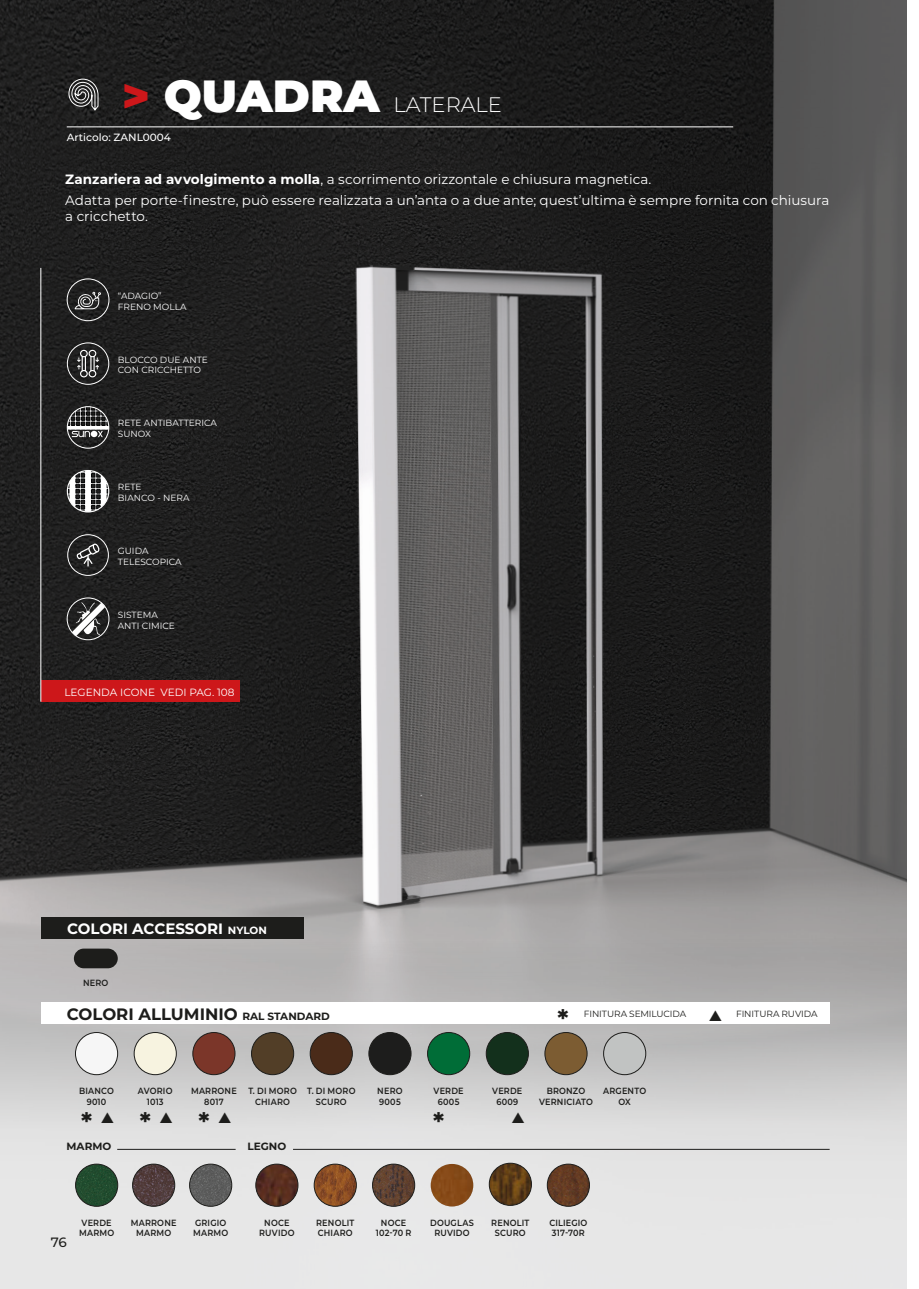
<style>
.page{position:relative;width:919px;height:1289px;background:#fff}
.page>*{position:absolute;margin:0;border:0;box-sizing:border-box;transform-origin:0 0}
.t1{font:700 25.5px "Montserrat";color:#1d1d1b}
.t2{font:300 21px "Montserrat";color:#fff}
.t3{font:700 16.5px "Montserrat";color:#1d1d1b}
.t4{font:700 15px "Montserrat";color:#fff}
.t5{font:13.5px/20.4px "Montserrat";color:#fff}
.t6{font:500 13.5px "Montserrat";color:#1d1d1b}
.t7{font:10.5px "Montserrat";color:#fff}
.t8{font:500 10.5px "Montserrat";color:#fff}
.t9{font:700 10.5px "Montserrat";color:#1d1d1b}
.t10{font:600 9px/10.5px "Montserrat";letter-spacing:.025em;color:#1d1d1b;text-align:center;scale:.9 1}
.t11{font:9px/10.8px "Montserrat";color:#fff}
.t12{font:9px "Montserrat";letter-spacing:-.01em;color:#1d1d1b}
.s1{font-weight:900;font-size:45px;color:#cd171a}
.s2{font-weight:900;font-size:45px}
.s3{font-weight:700}
.s4{font-size:10.5px}
</style>
<div class="page">
<img style="left:0;top:0;width:906px;height:908px">
<svg style="left:0;top:908px;width:906px;height:380px;background:#cfcece"></svg>
<svg style="left:68px;top:78px;width:31px;height:34px"></svg>
<hr style="left:67px;top:126px;width:666px;height:1px;background:#fff">
<div style="left:41px;top:680px;width:198px;height:21px;background:#cd171a"></div>
<div style="left:67px;top:278px;width:42px;height:43px;border:1px solid #fff;border-radius:50%"></div>
<svg style="left:74px;top:291px;width:27px;height:18px"></svg>
<div style="left:67px;top:342px;width:42px;height:43px;border:1px solid #fff;border-radius:50%"></div>
<div style="left:80px;top:350px;width:8px;height:7px;border:1px solid #fff;border-radius:50%"></div>
<div style="left:89px;top:370px;width:7px;height:7px;border:1px solid #fff;border-radius:50%"></div>
<div style="left:80px;top:370px;width:8px;height:7px;border:1px solid #fff;border-radius:50%"></div>
<div style="left:89px;top:350px;width:7px;height:7px;border:1px solid #fff;border-radius:50%"></div>
<svg style="left:77px;top:356px;width:22px;height:15px"></svg>
<div style="left:67px;top:406px;width:42px;height:42px;border:1px solid #fff;border-radius:50%"></div>
<svg style="left:67px;top:406px;width:42px;height:31px"></svg>
<svg style="left:67px;top:470px;width:42px;height:42px"></svg>
<div style="left:67px;top:470px;width:42px;height:42px;border:1px solid #fff;border-radius:50%"></div>
<div style="left:67px;top:534px;width:42px;height:41px;border:1px solid #fff;border-radius:50%"></div>
<svg style="left:77px;top:543px;width:22px;height:23px"></svg>
<svg style="left:69px;top:599px;width:40px;height:40px"></svg>
<div style="left:67px;top:597px;width:42px;height:43px;border:1px solid #fff;border-radius:50%"></div>
<hr style="left:41px;top:268px;width:1px;height:433px;background:#fff">
<div style="left:74px;top:948px;width:44px;height:20px;background:#1d1d1b;border-radius:10px"></div>
<div style="left:41px;top:1002px;width:788px;height:21px;background:#fff"></div>
<div style="left:75px;top:1032px;width:43px;height:42px;background:#f6f6f6;border-radius:50%"></div>
<div style="left:75px;top:1032px;width:43px;height:42px;border:1px solid #1d1d1b;border-radius:50%"></div>
<div style="left:134px;top:1032px;width:42px;height:42px;background:#f7f3e0;border-radius:50%"></div>
<div style="left:134px;top:1032px;width:42px;height:42px;border:1px solid #1d1d1b;border-radius:50%"></div>
<div style="left:193px;top:1032px;width:42px;height:42px;background:#7b3629;border-radius:50%"></div>
<div style="left:193px;top:1032px;width:42px;height:42px;border:1px solid #1d1d1b;border-radius:50%"></div>
<div style="left:251px;top:1032px;width:43px;height:42px;background:#523e27;border-radius:50%"></div>
<div style="left:251px;top:1032px;width:43px;height:42px;border:1px solid #1d1d1b;border-radius:50%"></div>
<div style="left:310px;top:1032px;width:42px;height:42px;background:#4a2b19;border-radius:50%"></div>
<div style="left:310px;top:1032px;width:42px;height:42px;border:1px solid #1d1d1b;border-radius:50%"></div>
<div style="left:369px;top:1032px;width:42px;height:42px;background:#1d1d1c;border-radius:50%"></div>
<div style="left:368px;top:1032px;width:43px;height:42px;border:1px solid #1d1d1b;border-radius:50%"></div>
<div style="left:427px;top:1032px;width:42px;height:42px;background:#006d37;border-radius:50%"></div>
<div style="left:427px;top:1032px;width:43px;height:42px;border:1px solid #1d1d1b;border-radius:50%"></div>
<div style="left:486px;top:1032px;width:42px;height:42px;background:#13301c;border-radius:50%"></div>
<div style="left:486px;top:1032px;width:42px;height:42px;border:1px solid #1d1d1b;border-radius:50%"></div>
<div style="left:545px;top:1032px;width:42px;height:42px;background:#7c5c32;border-radius:50%"></div>
<div style="left:544px;top:1032px;width:43px;height:42px;border:1px solid #1d1d1b;border-radius:50%"></div>
<div style="left:603px;top:1032px;width:42px;height:42px;background:#c1c3c2;border-radius:50%"></div>
<div style="left:603px;top:1032px;width:43px;height:42px;border:1px solid #1d1d1b;border-radius:50%"></div>
<hr style="left:117px;top:1148px;width:118px;height:1px;background:#1d1d1b">
<hr style="left:293px;top:1148px;width:536px;height:1px;background:#1d1d1b">
<img style="left:76px;top:1164px;width:42px;height:42px;border-radius:21px">
<div style="left:75px;top:1163px;width:43px;height:43px;border:1px solid #1d1d1b;border-radius:50%"></div>
<img style="left:133px;top:1164px;width:42px;height:42px;border-radius:21px">
<div style="left:132px;top:1163px;width:43px;height:43px;border:1px solid #1d1d1b;border-radius:50%"></div>
<img style="left:189px;top:1164px;width:43px;height:42px;border-radius:21px">
<div style="left:189px;top:1163px;width:43px;height:43px;border:1px solid #1d1d1b;border-radius:50%"></div>
<img style="left:256px;top:1164px;width:42px;height:42px;border-radius:21px">
<div style="left:255px;top:1163px;width:43px;height:43px;border:1px solid #1d1d1b;border-radius:50%"></div>
<img style="left:314px;top:1164px;width:42px;height:42px;border-radius:21px">
<div style="left:314px;top:1163px;width:42px;height:43px;border:1px solid #1d1d1b;border-radius:50%"></div>
<img style="left:372px;top:1164px;width:42px;height:42px;border-radius:21px">
<div style="left:372px;top:1163px;width:43px;height:43px;border:1px solid #1d1d1b;border-radius:50%"></div>
<img style="left:430px;top:1163px;width:43px;height:43px;border-radius:21px">
<img style="left:489px;top:1163px;width:42px;height:42px;border-radius:21px">
<div style="left:489px;top:1162px;width:42px;height:43px;border:1px solid #1d1d1b;border-radius:50%"></div>
<img style="left:547px;top:1164px;width:42px;height:42px;border-radius:21px">
<div style="left:547px;top:1163px;width:42px;height:43px;border:1px solid #1d1d1b;border-radius:50%"></div>
<div style="left:41px;top:917px;width:262px;height:22px;background:#1d1d1b"></div>
<svg style="left:512px;top:1112px;width:12px;height:11px"></svg>
<h2 class="t2" style="left:122px;top:90px;width:381px"><span class="s1">&gt;</span> <span class="s2">QUADRA</span> LATERALE</h2>
<p class="t8" style="left:67px;top:130px;width:105px">Articolo: ZANL0004</p>
<h3 class="t5" style="left:65px;top:169px;width:765px"><span class="s3">Zanzariera ad avvolgimento a molla</span>, a scorrimento orizzontale e chiusura magnetica.<br>Adatta per porte-finestre, può essere realizzata a un’anta o a due ante; quest’ultima è sempre fornita con chiusura</h3>
<h3 class="t5" style="left:65px;top:205px;width:84px">a cricchetto.</h3>
<p class="t11" style="left:118px;top:290px;width:70px">“ADAGIO”<br>FRENO MOLLA</p>
<p class="t11" style="left:118px;top:353px;width:91px">BLOCCO DUE ANTE<br>CON CRICCHETTO</p>
<p class="t11" style="left:118px;top:417px;width:101px">RETE ANTIBATTERICA<br>SUNOX</p>
<p class="t11" style="left:118px;top:481px;width:73px">RETE<br>BIANCO - NERA</p>
<p class="t11" style="left:118px;top:545px;width:65px">GUIDA<br>TELESCOPICA</p>
<p class="t11" style="left:118px;top:609px;width:59px">SISTEMA<br>ANTI CIMICE</p>
<p class="t7" style="left:64px;top:685px;width:172px">LEGENDA ICONE VEDI PAG. 108</p>
<h3 class="t4" style="left:67px;top:918px;width:201px">COLORI ACCESSORI <span class="s4">NYLON</span></h3>
<p class="t10" style="left:83px;top:977px;width:30px">NERO</p>
<h3 class="t3" style="left:67px;top:1002px;width:264px">COLORI ALLUMINIO <span class="s4">RAL STANDARD</span></h3>
<h1 class="t1" style="left:557px;top:1000px;width:13px">*</h1>
<p class="t12" style="left:584px;top:1007px;width:104px">FINITURA SEMILUCIDA</p>
<p class="t12" style="left:708px;top:1007px;width:110px">▲ FINITURA RUVIDA</p>
<p class="t10" style="left:79px;top:1085px;width:40px">BIANCO<br>9010</p>
<p class="t10" style="left:138px;top:1085px;width:40px">AVORIO<br>1013</p>
<p class="t10" style="left:191px;top:1085px;width:52px">MARRONE<br>8017</p>
<p class="t10" style="left:248px;top:1085px;width:55px">T. DI MORO<br>CHIARO</p>
<p class="t10" style="left:307px;top:1085px;width:55px">T. DI MORO<br>SCURO</p>
<p class="t10" style="left:377px;top:1085px;width:30px;text-align:left">NERO<br>9005</p>
<p class="t10" style="left:433px;top:1085px;width:35px">VERDE<br>6005</p>
<p class="t10" style="left:492px;top:1085px;width:35px">VERDE<br>6009</p>
<p class="t10" style="left:539px;top:1085px;width:61px">BRONZO<br>VERNICIATO</p>
<p class="t10" style="left:603px;top:1085px;width:49px">ARGENTO<br>OX</p>
<h1 class="t1" style="left:81px;top:1103px;width:152px">*▲ *▲ *▲</h1>
<h1 class="t1" style="left:433px;top:1103px;width:13px">*</h1>
<p class="t9" style="left:67px;top:1138px;width:46px">MARMO</p>
<p class="t9" style="left:247px;top:1138px;width:40px">LEGNO</p>
<h3 class="t6" style="left:51px;top:1232px;width:17px">76</h3>
<p class="t10" style="left:79px;top:1216px;width:41px;text-align:left">VERDE<br>MARMO</p>
<p class="t10" style="left:131px;top:1216px;width:52px">MARRONE<br>MARMO</p>
<p class="t10" style="left:193px;top:1216px;width:41px;text-align:left">GRIGIO<br>MARMO</p>
<p class="t10" style="left:259px;top:1216px;width:41px">NOCE<br>RUVIDO</p>
<p class="t10" style="left:316px;top:1216px;width:44px;text-align:left">RENOLIT<br>CHIARO</p>
<p class="t10" style="left:376px;top:1216px;width:41px">NOCE<br>102-70 R</p>
<p class="t10" style="left:430px;top:1216px;width:50px">DOUGLAS<br>RUVIDO</p>
<p class="t10" style="left:491px;top:1216px;width:44px">RENOLIT<br>SCURO</p>
<p class="t10" style="left:549px;top:1216px;width:44px;text-align:left">CILIEGIO<br>317-70R</p>
</div>
